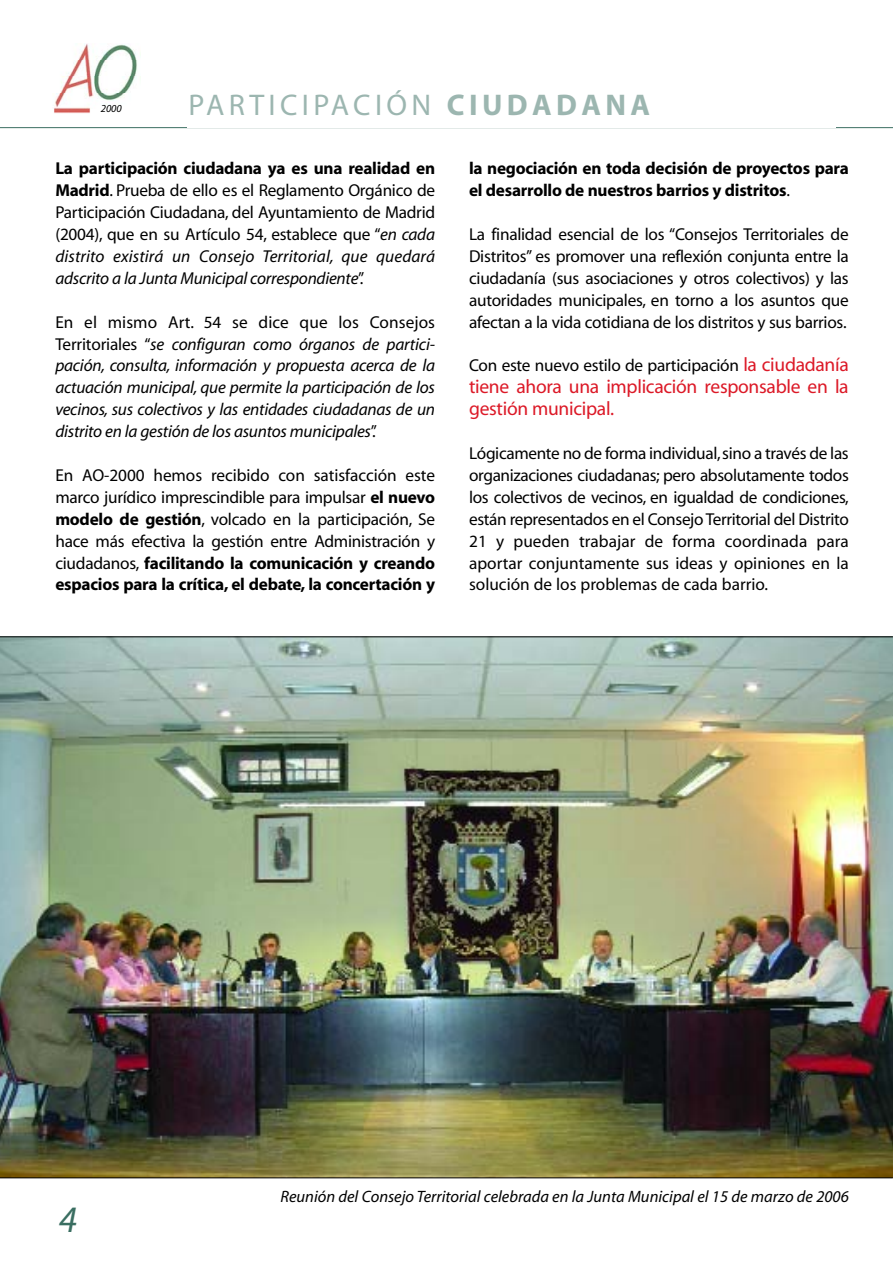
<style>
.page{position:relative;width:893px;height:1263px;background:#fff}
.page>*{position:absolute;margin:0;border:0;box-sizing:border-box;transform-origin:0 0}
.t1{font:italic 37.5px "Myriad";color:#3a6e61}
.t2{font:30px "Myriad";letter-spacing:.145em;color:#9cb6b0}
.t3{font:19.5px/21.9px "Myriad";letter-spacing:-.015em;color:#dc1927}
.t4{font:17.25px/21.9px "Myriad";letter-spacing:-.015em;color:#000;text-align:justify}
.t5{font:italic 17.25px/21.9px "Myriad";letter-spacing:-.015em;color:#000;text-align:justify}
.t6{font:700 17.25px/21.9px "Myriad";letter-spacing:-.015em;color:#000}
.t7{font:italic 16.5px "Myriad";color:#000}
.t8{font:italic 10.8px "Myriad";color:#000}
.s1{font-weight:700}
.s2{font-style:italic}
.s3{font-style:normal}
.s4{font-weight:400}
.s5{font-size:19.5px;color:#dc1927}
</style>
<div class="page">
<img style="left:54px;top:44px;width:83px;height:69px">
<hr style="left:0;top:127px;width:893px;height:1px;background:#3a6e61">
<div style="left:187px;top:92px;width:648px;height:36px;background:#fff"></div>
<img style="left:0;top:637px;width:893px;height:541px">
<hr style="left:0;top:636px;width:893px;height:1px;background:#000">
<hr style="left:0;top:1178px;width:893px;height:1px;background:#000">
<p class="t8" style="left:101px;top:105px;width:23px">2000</p>
<h2 class="t2" style="left:188px;top:94px;width:463px">PARTICIPACIÓN <span class="s1">CIUDADANA</span></h2>
<p class="t4" style="left:55px;top:159px;width:381px"><span class="s1">La participación ciudadana ya es una realidad en Madrid</span>. Prueba de ello es el Reglamento Orgánico de Participación Ciudadana, del Ayuntamiento de Madrid (2004), que en su Artículo 54, establece que “<span class="s2">en cada distrito existirá un Consejo Territorial, que quedará adscrito a la Junta Municipal correspondiente</span>”.</p>
<p class="t5" style="left:55px;top:312px;width:381px"><span class="s3">En el mismo Art. 54 se dice que los Consejos Territoriales “</span>se configuran como órganos de partici&shy;pación, consulta, información y propuesta acerca de la actuación municipal, que permite la participación de los vecinos, sus colectivos y las entidades ciudadanas de un distrito en la gestión de los asuntos municipales<span class="s3">”.</span></p>
<p class="t4" style="left:55px;top:466px;width:381px">En AO-2000 hemos recibido con satisfacción este marco jurídico imprescindible para impulsar <span class="s1">el nuevo modelo de gestión</span>, volcado en la participación, Se hace más efectiva la gestión entre Administración y ciudadanos, <span class="s1">facilitando la comunicación y creando espacios para la crítica, el debate, la concertación y</span></p>
<p class="t6" style="left:469px;top:159px;width:381px">la negociación en toda decisión de proyectos para el desarrollo de nuestros barrios y distritos<span class="s4">.</span></p>
<p class="t4" style="left:469px;top:225px;width:381px">La finalidad esencial de los “Consejos Territoriales de Distritos” es promover una reflexión conjunta entre la ciudadanía (sus asociaciones y otros colectivos) y las autoridades municipales, en torno a los asuntos que afectan a la vida cotidiana de los distritos y sus barrios.</p>
<p class="t4" style="left:469px;top:356px;width:381px">Con este nuevo estilo de participación <span class="s5">la ciudadanía</span></p>
<p class="t3" style="left:469px;top:377px;width:381px">tiene ahora una implicación responsable en la gestión municipal.</p>
<p class="t4" style="left:469px;top:444px;width:381px">Lógicamente no de forma individual,sino a través de las organizaciones ciudadanas; pero absolutamente todos los colectivos de vecinos, en igualdad de condiciones, están representados en el Consejo Territorial del Distrito 21 y pueden trabajar de forma coordinada para aportar conjuntamente sus ideas y opiniones en la solución de los problemas de cada barrio.</p>
<h1 class="t1" style="left:59px;top:1205px;width:20px">4</h1>
<p class="t7" style="left:280px;top:1190px;width:570px">Reunión del Consejo Territorial celebrada en la Junta Municipal el 15 de marzo de 2006</p>
</div>
